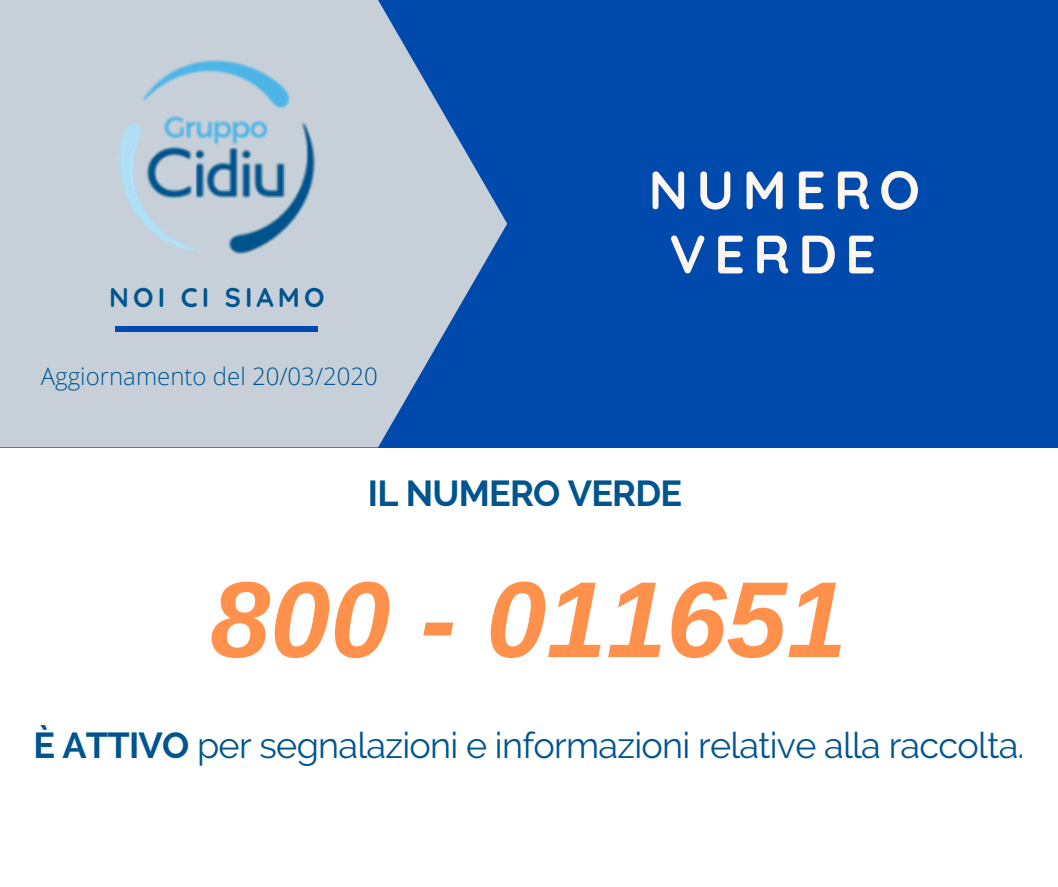
<style>
.page{position:relative;width:1058px;height:887px;background:#fff}
.page>*{position:absolute;margin:0;border:0;box-sizing:border-box;transform-origin:0 0}
.t1{font:italic 700 108px "Arimo";color:#ff914d}
.t2{font:700 54px/64.2px "Quicksand";letter-spacing:.15em;color:#fef7f1;text-align:center}
.t3{font:36px "Raleway";letter-spacing:-.02em;color:#00558f}
.t4{font:700 36px "Raleway";letter-spacing:-.02em;color:#00558f}
.t5{font:700 27px "Quicksand";letter-spacing:.15em;color:#00558f}
.t6{font:300 24px "Open Sans";color:#00558f}
.s1{font-weight:700}
</style>
<div class="page">
<div style="left:0;top:0;width:1058px;height:447px;background:#004aad"></div>
<svg style="left:0;top:0;width:507px;height:447px;fill:#c7d0d8"></svg>
<div style="left:116px;top:326px;width:202px;height:6px;background:#004aad"></div>
<img style="left:115px;top:56px;width:204px;height:203px">
<p class="t5" style="left:109px;top:280px;width:217px">NOI CI SIAMO</p>
<p class="t6" style="left:41px;top:359px;width:339px">Aggiornamento del 20/03/2020</p>
<h2 class="t2" style="left:648px;top:157px;width:273px">NUMERO<br>VERDE</h2>
<p class="t4" style="left:368px;top:472px;width:316px">IL NUMERO VERDE</p>
<h1 class="t1" style="left:210px;top:559px;width:638px">800 - 011651</h1>
<p class="t3" style="left:34px;top:724px;width:992px"><span class="s1">È ATTIVO</span> per segnalazioni e informazioni relative alla raccolta.</p>
</div>
